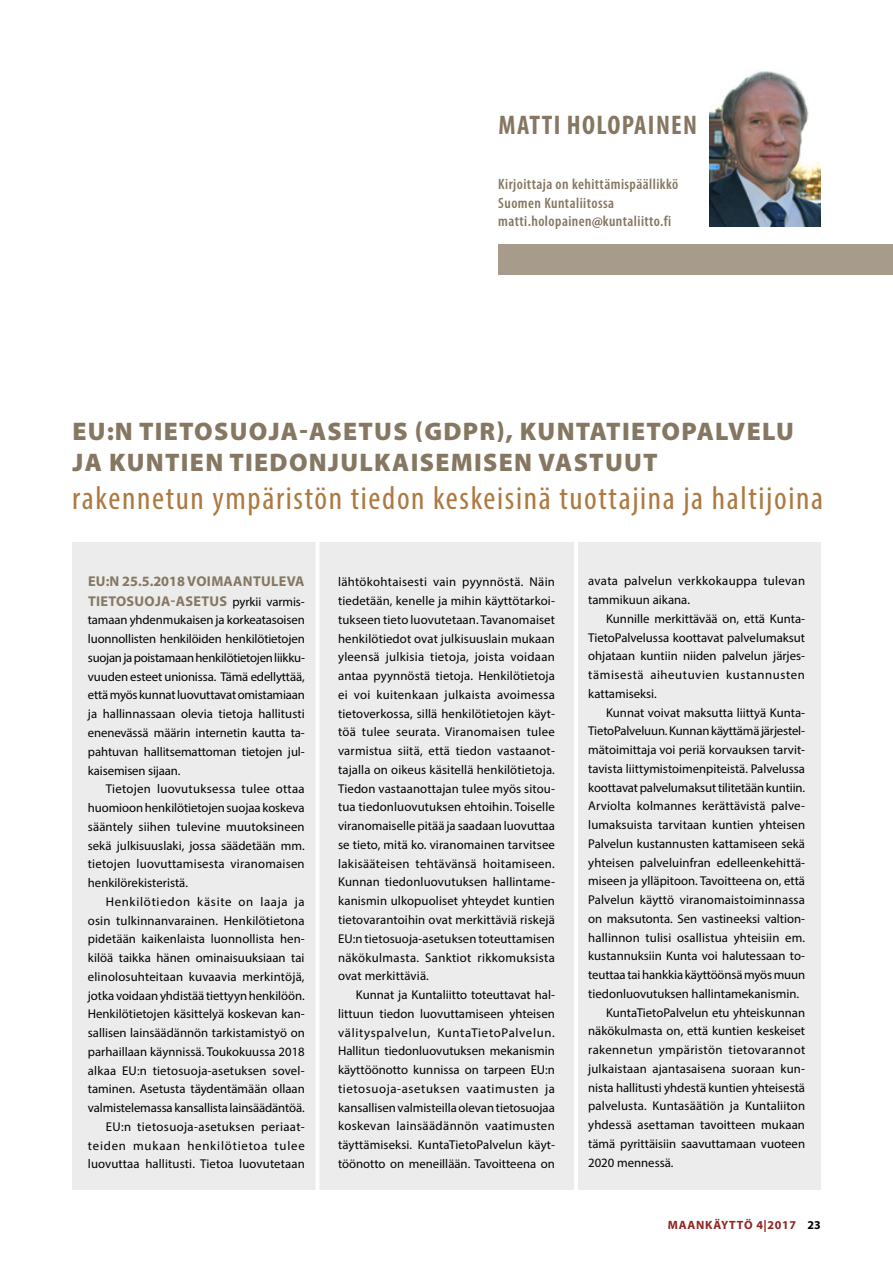
<style>
.page{position:relative;width:893px;height:1263px;background:#fff}
.page>*{position:absolute;margin:0;border:0;box-sizing:border-box;transform-origin:0 0}
.t1{font:condensed 33px "Myriad Pro";letter-spacing:.05em;color:#ad793f}
.t2{font:700 condensed 27px "Myriad Pro";letter-spacing:.05em;color:#857761}
.t3{font:900 25.5px/31.5px "Myriad Pro";letter-spacing:.05em;color:#857761}
.t4{font:600 condensed 15px/18.8px "Myriad Pro";letter-spacing:.03em;color:#857761}
.t5{font:700 14.25px/19.5px "Myriad Pro";letter-spacing:.02em;color:#857761}
.t6{font:12.75px/18.8px "Myriad Pro";color:#000;text-align:justify}
.t7{font:12.75px/18.8px "Myriad Pro";letter-spacing:.025em;color:#000}
.t8{font:700 12px "Myriad Pro";letter-spacing:.065em;color:#922421}
.s1{font-weight:400;font-size:12.75px;color:#000}
.s2{color:#000}
</style>
<div class="page">
<div style="left:72px;top:543px;width:749px;height:647px;background:#ececec"></div>
<svg style="left:592px;top:217px;width:10px;height:11px"></svg>
<div style="left:498px;top:244px;width:395px;height:31px;background:#a79c8b"></div>
<img style="left:709px;top:71px;width:112px;height:156px">
<hr style="left:316px;top:528px;width:3px;height:677px;background:#fff">
<hr style="left:574px;top:528px;width:4px;height:677px;background:#fff">
<h2 class="t2" style="left:498px;top:108px;width:200px">MATTI HOLOPAINEN</h2>
<p class="t4" style="left:498px;top:175px;width:182px">Kirjoittaja on kehittämispäällikkö<br>Suomen Kuntaliitossa matti.holopainen kuntaliitto.fi</p>
<h3 class="t3" style="left:73px;top:415px;width:723px">EU:N TIETOSUOJA-ASETUS (GDPR), KUNTATIETOPALVELU<br>JA KUNTIEN TIEDONJULKAISEMISEN VASTUUT</h3>
<h1 class="t1" style="left:72px;top:478px;width:752px">rakennetun ympäristön tiedon keskeisinä tuottajina ja haltijoina</h1>
<p class="t5" style="left:88px;top:571px;width:218px">EU:N 25.5.2018 VOIMAANTULEVA<br>TIETOSUOJA-ASETUS <span class="s1">pyrkii varmis-</span></p>
<p class="t6" style="left:88px;top:611px;width:219px">tamaan yhdenmukaisen ja korkeatasoisen luonnollisten henkilöiden henkilötietojen suojan ja poistamaan henkilötietojen liikku&shy;vuuden esteet unionissa. Tämä edellyttää, että myös kunnat luovuttavat omistamiaan ja hallinnassaan olevia tietoja hallitusti enenevässä määrin internetin kautta ta&shy;pahtuvan hallitsemattoman tietojen jul&shy;kaisemisen sijaan.</p>
<p class="t6" style="left:88px;top:779px;width:218px;text-indent:18px">Tietojen luovutuksessa tulee ottaa huomioon henkilötietojen suojaa koskeva sääntely siihen tulevine muutoksineen sekä julkisuuslaki, jossa säädetään mm. tietojen luovuttamisesta viranomaisen henkilörekisteristä.</p>
<p class="t6" style="left:88px;top:892px;width:218px;text-align:right">Henkilötiedon käsite on laaja ja osin tulkinnanvarainen. Henkilötietona pidetään kaikenlaista luonnollista hen&shy;kilöä taikka hänen ominaisuuksiaan tai elinolosuhteitaan kuvaavia merkintöjä, jotka voidaan yhdistää tiettyyn henkilöön.<br>Henkilötietojen käsittelyä koskevan kan&shy;sallisen lainsäädännön tarkistamistyö on parhaillaan käynnissä. Toukokuussa 2018 alkaa EU:n tietosuoja-asetuksen sovel&shy;taminen. Asetusta täydentämään ollaan valmistelemassa kansallista lainsäädäntöä.<br>EU:n tietosuoja-asetuksen periaat&shy;teiden mukaan henkilötietoa tulee luovuttaa hallitusti. Tietoa luovutetaan</p>
<p class="t6" style="left:338px;top:572px;width:218px">lähtökohtaisesti vain pyynnöstä. Näin tiedetään, kenelle ja mihin käyttötarkoi&shy;tukseen tieto luovutetaan. Tavanomaiset henkilötiedot ovat julkisuuslain mukaan yleensä julkisia tietoja, joista voidaan antaa pyynnöstä tietoja. Henkilötietoja ei voi kuitenkaan julkaista avoimessa tietoverkossa, sillä henkilötietojen käyt&shy;töä tulee seurata. Viranomaisen tulee varmistua siitä, että tiedon vastaanot&shy;tajalla on oikeus käsitellä henkilötietoja.<br>Tiedon vastaanottajan tulee myös sitou&shy;tua tiedonluovutuksen ehtoihin. Toiselle viranomaiselle pitää ja saadaan luovuttaa se tieto, mitä ko. viranomainen tarvitsee lakisääteisen tehtävänsä hoitamiseen.<br>Kunnan tiedonluovutuksen hallintame&shy;kanismin ulkopuoliset yhteydet kuntien tietovarantoihin ovat merkittäviä riskejä EU:n tietosuoja-asetuksen toteuttamisen näkökulmasta. Sanktiot rikkomuksista ovat merkittäviä.</p>
<p class="t6" style="left:338px;top:985px;width:218px;text-indent:18px">Kunnat ja Kuntaliitto toteuttavat hal&shy;littuun tiedon luovuttamiseen yhteisen välityspalvelun, KuntaTietoPalvelun.<br>Hallitun tiedonluovutuksen mekanismin käyttöönotto kunnissa on tarpeen EU:n tietosuoja-asetuksen vaatimusten ja kansallisen valmisteilla olevan tietosuojaa koskevan lainsäädännön vaatimusten täyttämiseksi. KuntaTietoPalvelun käyt&shy;töönotto on meneillään. Tavoitteena on</p>
<p class="t7" style="left:588px;top:571px;width:218px">avata palvelun verkkokauppa tulevan tammikuun aikana.</p>
<p class="t6" style="left:588px;top:609px;width:218px;text-indent:18px">Kunnille merkittävää on, että Kunta-TietoPalvelussa koottavat palvelumaksut ohjataan kuntiin niiden palvelun järjes&shy;tämisestä aiheutuvien kustannusten kattamiseksi.</p>
<p class="t6" style="left:606px;top:703px;width:201px">Kunnat voivat maksutta liittyä Kunta-</p>
<p class="t6" style="left:588px;top:721px;width:218px">TietoPalveluun. Kunnan käyttämä järjestel-</p>
<p class="t6" style="left:588px;top:740px;width:218px">mätoimittaja voi periä korvauksen tarvit-</p>
<p class="t6" style="left:588px;top:759px;width:218px">tavista liittymistoimenpiteistä. Palvelussa</p>
<p class="t6" style="left:588px;top:778px;width:218px">koottavat palvelumaksut tilitetään kuntiin.</p>
<p class="t6" style="left:588px;top:796px;width:218px">Arviolta kolmannes kerättävistä palve-</p>
<p class="t6" style="left:588px;top:815px;width:218px">lumaksuista tarvitaan kuntien yhteisen</p>
<p class="t6" style="left:588px;top:834px;width:218px">Palvelun kustannusten kattamiseen sekä</p>
<p class="t6" style="left:588px;top:853px;width:218px">yhteisen palveluinfran edelleenkehittä-</p>
<p class="t6" style="left:588px;top:871px;width:218px">miseen ja ylläpitoon. Tavoitteena on, että</p>
<p class="t6" style="left:588px;top:890px;width:218px">Palvelun käyttö viranomaistoiminnassa</p>
<p class="t6" style="left:588px;top:909px;width:218px">on maksutonta. Sen vastineeksi valtion-</p>
<p class="t6" style="left:588px;top:928px;width:218px">hallinnon tulisi osallistua yhteisiin em.</p>
<p class="t6" style="left:588px;top:946px;width:218px">kustannuksiin Kunta voi halutessaan to-</p>
<p class="t6" style="left:588px;top:965px;width:218px">teuttaa tai hankkia käyttöönsä myös muun</p>
<p class="t6" style="left:588px;top:984px;width:212px">tiedonluovutuksen hallintamekanismin.</p>
<p class="t6" style="left:606px;top:1003px;width:201px">KuntaTietoPalvelun etu yhteiskunnan</p>
<p class="t6" style="left:588px;top:1021px;width:218px">näkökulmasta on, että kuntien keskeiset</p>
<p class="t7" style="left:588px;top:1040px;width:218px">rakennetun ympäristön tietovarannot</p>
<p class="t6" style="left:588px;top:1059px;width:218px">julkaistaan ajantasaisena suoraan kun-</p>
<p class="t6" style="left:588px;top:1078px;width:218px">nista hallitusti yhdestä kuntien yhteisestä</p>
<p class="t6" style="left:588px;top:1096px;width:218px">palvelusta. Kuntasäätiön ja Kuntaliiton</p>
<p class="t6" style="left:588px;top:1115px;width:218px">yhdessä asettaman tavoitteen mukaan</p>
<p class="t6" style="left:588px;top:1134px;width:218px">tämä pyrittäisiin saavuttamaan vuoteen</p>
<p class="t6" style="left:588px;top:1153px;width:87px">2020 mennessä.</p>
<p class="t8" style="left:668px;top:1217px;width:154px">MAANKÄYTTÖ 4|2017 <span class="s2">23</span></p>
</div>
